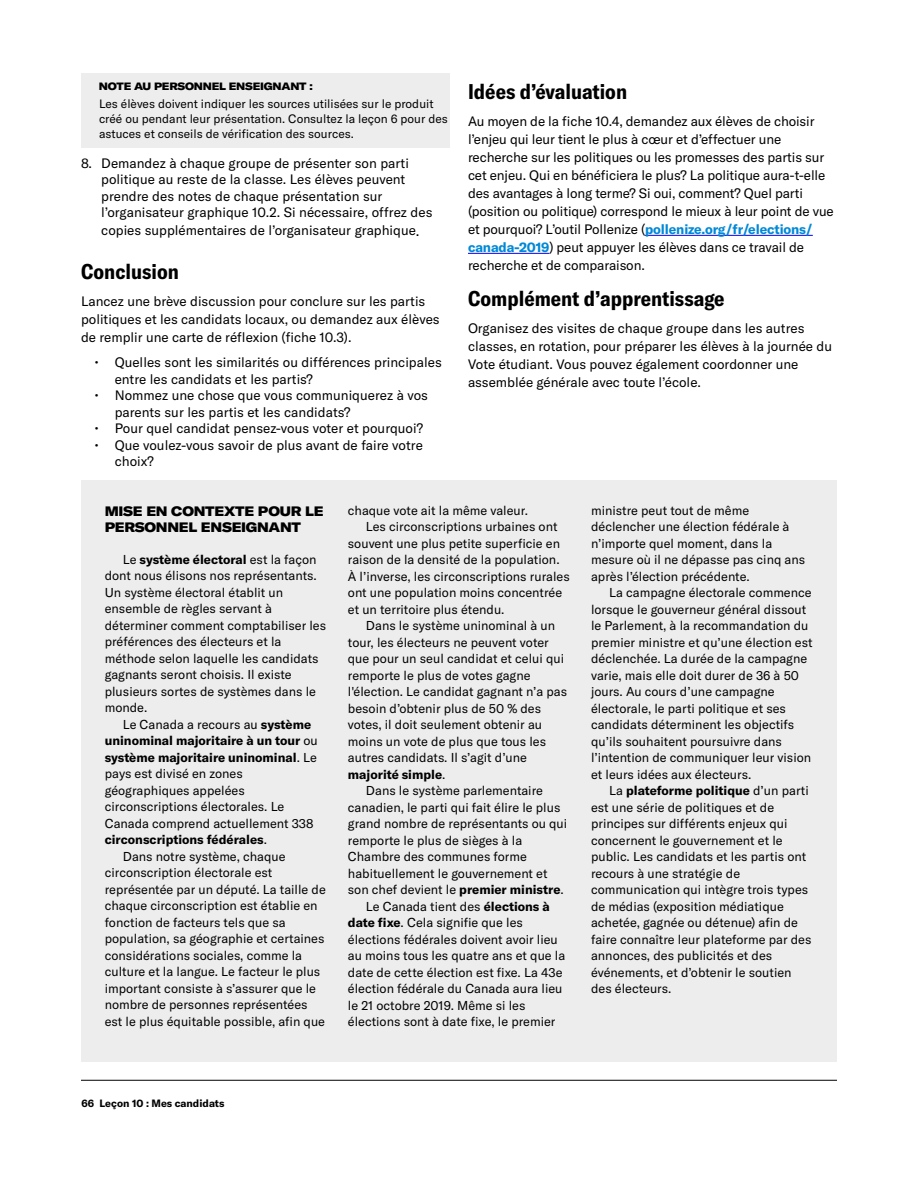
<style>
.page{position:relative;width:918px;height:1188px;background:#fff}
.page>*{position:absolute;margin:0;border:0;box-sizing:border-box;transform-origin:0 0}
.t1{font:700 condensed 21px "GT America";color:#000}
.t2{font:13.5px/18px "GT America";color:#000}
.t3{font:900 expanded 13.5px/16.5px "GT America";letter-spacing:-.02em;color:#000}
.t4{font:12.75px/16.5px "GT America";color:#000}
.t5{font:700 12.75px "GT America";color:#000}
.t6{font:12px/15px "GT America";color:#000}
.t7{font:900 expanded 10.5px "GT America";letter-spacing:-.02em;color:#000}
.t8{font:700 10.5px "GT America";color:#000}
.s1{font-size:14.25px}
.s2{font-weight:700;color:#0089d7}
.s3{font-weight:700}
.s4{font-weight:400}
</style>
<div class="page">
<hr style="left:81px;top:1080px;width:756px;height:1px;background:#000">
<div style="left:81px;top:74px;width:369px;height:74px;background:#ededee"></div>
<hr style="left:645px;top:235px;width:168px;height:1px;background:#00f">
<hr style="left:468px;top:253px;width:81px;height:1px;background:#00f">
<div style="left:81px;top:481px;width:756px;height:581px;background:#ededee"></div>
<p class="t7" style="left:99px;top:80px;width:215px">NOTE AU PERSONNEL ENSEIGNANT :</p>
<p class="t6" style="left:99px;top:96px;width:350px">Les élèves doivent indiquer les sources utilisées sur le produit créé ou pendant leur présentation. Consultez la leçon 6 pour des astuces et conseils de vérification des sources.</p>
<p class="t2" style="left:101px;top:155px;width:333px;line-height:16.5px;text-indent:-20px">8. Demandez à chaque groupe de présenter son parti politique au reste de la classe. Les élèves peuvent prendre des notes de chaque présentation sur l’organisateur graphique 10.2. Si nécessaire, offrez des</p>
<p class="t2" style="left:101px;top:222px;width:320px">copies supplémentaires de l’organisateur graphique<span class="s1">.</span></p>
<h1 class="t1" style="left:81px;top:259px;width:99px">Conclusion</h1>
<p class="t2" style="left:81px;top:292px;width:360px">Lancez une brève discussion pour conclure sur les partis politiques et les candidats locaux, ou demandez aux élèves de remplir une carte de réflexion (fiche 10.3).</p>
<p class="t2" style="left:115px;top:354px;width:329px;line-height:16.5px;text-indent:-20px">• Quelles sont les similarités ou différences principales entre les candidats et les partis?</p>
<p class="t2" style="left:115px;top:387px;width:315px;line-height:16.5px;text-indent:-20px">• Nommez une chose que vous communiquerez à vos parents sur les partis et les candidats?</p>
<p class="t2" style="left:94px;top:420px;width:330px">• Pour quel candidat pensez-vous voter et pourquoi?</p>
<p class="t2" style="left:115px;top:437px;width:310px;line-height:16.5px;text-indent:-20px">• Que voulez-vous savoir de plus avant de faire votre choix?</p>
<h1 class="t1" style="left:468px;top:79px;width:161px">Idées d’évaluation</h1>
<p class="t2" style="left:468px;top:112px;width:367px">Au moyen de la fiche 10.4, demandez aux élèves de choisir l’enjeu qui leur tient le plus à cœur et d’effectuer une recherche sur les politiques ou les promesses des partis sur cet enjeu. Qui en bénéficiera le plus? La politique aura-t-elle des avantages à long terme? Si oui, comment? Quel parti (position ou politique) correspond le mieux à leur point de vue et pourquoi? L’outil Pollenize (<span class="s2">pollenize.org/fr/elections/ canada-2019</span>) peut appuyer les élèves dans ce travail de recherche et de comparaison.</p>
<h1 class="t1" style="left:468px;top:286px;width:258px">Complément d’apprentissage</h1>
<p class="t2" style="left:468px;top:319px;width:366px">Organisez des visites de chaque groupe dans les autres classes, en rotation, pour préparer les élèves à la journée du Vote étudiant. Vous pouvez également coordonner une assemblée générale avec toute l’école.</p>
<p class="t3" style="left:105px;top:503px;width:220px">MISE EN CONTEXTE POUR LE<br>PERSONNEL ENSEIGNANT</p>
<p class="t4" style="left:105px;top:551px;width:223px;text-indent:18px">Le <span class="s3">système électoral</span> est la façon dont nous élisons nos représentants.<br>Un système électoral établit un ensemble de règles servant à déterminer comment comptabiliser les préférences des électeurs et la méthode selon laquelle les candidats gagnants seront choisis. Il existe plusieurs sortes de systèmes dans le monde.</p>
<p class="t4" style="left:123px;top:716px;width:190px">Le Canada a recours au <span class="s3">système</span></p>
<p class="t5" style="left:105px;top:733px;width:215px">uninominal majoritaire à un tour <span class="s4">ou</span></p>
<p class="t5" style="left:105px;top:749px;width:214px">système majoritaire uninominal<span class="s4">. Le</span></p>
<p class="t4" style="left:105px;top:766px;width:140px">pays est divisé en zones</p>
<p class="t4" style="left:105px;top:782px;width:142px">géographiques appelées</p>
<p class="t4" style="left:105px;top:799px;width:181px">circonscriptions électorales. Le</p>
<p class="t4" style="left:105px;top:815px;width:210px">Canada comprend actuellement 338</p>
<p class="t5" style="left:105px;top:832px;width:164px">circonscriptions fédérales<span class="s4">.</span></p>
<p class="t4" style="left:123px;top:848px;width:164px">Dans notre système, chaque</p>
<p class="t4" style="left:105px;top:865px;width:169px">circonscription électorale est</p>
<p class="t4" style="left:105px;top:881px;width:223px">représentée par un député. La taille de</p>
<p class="t4" style="left:105px;top:898px;width:214px">chaque circonscription est établie en</p>
<p class="t4" style="left:105px;top:914px;width:183px">fonction de facteurs tels que sa</p>
<p class="t4" style="left:105px;top:931px;width:221px">population, sa géographie et certaines</p>
<p class="t4" style="left:105px;top:947px;width:199px">considérations sociales, comme la</p>
<p class="t4" style="left:105px;top:964px;width:217px">culture et la langue. Le facteur le plus</p>
<p class="t4" style="left:105px;top:980px;width:213px">important consiste à s’assurer que le</p>
<p class="t4" style="left:105px;top:997px;width:204px">nombre de personnes représentées</p>
<p class="t4" style="left:105px;top:1013px;width:222px">est le plus équitable possible, afin que</p>
<p class="t4" style="left:348px;top:502px;width:182px">chaque vote ait la même valeur.</p>
<p class="t4" style="left:366px;top:518px;width:193px">Les circonscriptions urbaines ont</p>
<p class="t4" style="left:348px;top:535px;width:214px">souvent une plus petite superficie en</p>
<p class="t4" style="left:348px;top:551px;width:213px">raison de la densité de la population.</p>
<p class="t4" style="left:348px;top:568px;width:223px">À l’inverse, les circonscriptions rurales</p>
<p class="t4" style="left:348px;top:584px;width:216px">ont une population moins concentrée</p>
<p class="t4" style="left:348px;top:601px;width:158px">et un territoire plus étendu.</p>
<p class="t4" style="left:366px;top:617px;width:191px">Dans le système uninominal à un</p>
<p class="t4" style="left:348px;top:634px;width:202px">tour, les électeurs ne peuvent voter</p>
<p class="t4" style="left:348px;top:650px;width:218px">que pour un seul candidat et celui qui</p>
<p class="t4" style="left:348px;top:667px;width:184px">remporte le plus de votes gagne</p>
<p class="t4" style="left:348px;top:683px;width:221px">l'élection. Le candidat gagnant n’a pas</p>
<p class="t4" style="left:348px;top:700px;width:195px">besoin d’obtenir plus de 50 % des</p>
<p class="t4" style="left:348px;top:716px;width:196px">votes, il doit seulement obtenir au</p>
<p class="t4" style="left:348px;top:733px;width:200px">moins un vote de plus que tous les</p>
<p class="t4" style="left:348px;top:749px;width:181px">autres candidats. Il s’agit d’une</p>
<p class="t5" style="left:348px;top:766px;width:99px">majorité simple<span class="s4">.</span></p>
<p class="t4" style="left:366px;top:782px;width:179px">Dans le système parlementaire</p>
<p class="t4" style="left:348px;top:799px;width:214px">canadien, le parti qui fait élire le plus</p>
<p class="t4" style="left:348px;top:815px;width:221px">grand nombre de représentants ou qui</p>
<p class="t4" style="left:348px;top:832px;width:176px">remporte le plus de sièges à la</p>
<p class="t4" style="left:348px;top:848px;width:181px">Chambre des communes forme</p>
<p class="t4" style="left:348px;top:865px;width:201px">habituellement le gouvernement et</p>
<p class="t4" style="left:348px;top:881px;width:217px">son chef devient le <span class="s3">premier ministre</span>.</p>
<p class="t4" style="left:366px;top:898px;width:185px">Le Canada tient des <span class="s3">élections à</span></p>
<p class="t4" style="left:348px;top:914px;width:177px"><span class="s3">date fixe</span>. Cela signifie que les</p>
<p class="t4" style="left:348px;top:931px;width:211px">élections fédérales doivent avoir lieu</p>
<p class="t4" style="left:348px;top:947px;width:219px">au moins tous les quatre ans et que la</p>
<p class="t4" style="left:348px;top:964px;width:216px">date de cette élection est fixe. La 43e</p>
<p class="t4" style="left:348px;top:980px;width:216px">élection fédérale du Canada aura lieu</p>
<p class="t4" style="left:348px;top:997px;width:179px">le 21 octobre 2019. Même si les</p>
<p class="t4" style="left:348px;top:1013px;width:209px">élections sont à date fixe, le premier</p>
<p class="t4" style="left:591px;top:502px;width:216px">ministre peut tout de même déclencher une élection fédérale à n’importe quel moment, dans la mesure où il ne dépasse pas cinq ans après l’élection précédente.</p>
<p class="t4" style="left:591px;top:584px;width:223px;text-indent:18px">La campagne électorale commence lorsque le gouverneur général dissout le Parlement, à la recommandation du premier ministre et qu’une élection est déclenchée. La durée de la campagne varie, mais elle doit durer de 36 à 50 jours. Au cours d’une campagne électorale, le parti politique et ses candidats déterminent les objectifs qu’ils souhaitent poursuivre dans l’intention de communiquer leur vision et leurs idées aux électeurs.</p>
<p class="t4" style="left:591px;top:782px;width:222px;text-indent:18px">La <span class="s3">plateforme politique</span> d’un parti est une série de politiques et de principes sur différents enjeux qui concernent le gouvernement et le public. Les candidats et les partis ont recours à une stratégie de communication qui intègre trois types de médias (exposition médiatique achetée, gagnée ou détenue) afin de faire connaître leur plateforme par des annonces, des publicités et des événements, et d’obtenir le soutien des électeurs.</p>
<p class="t8" style="left:82px;top:1097px;width:144px">66 Leçon 10 : Mes candidats</p>
</div>
